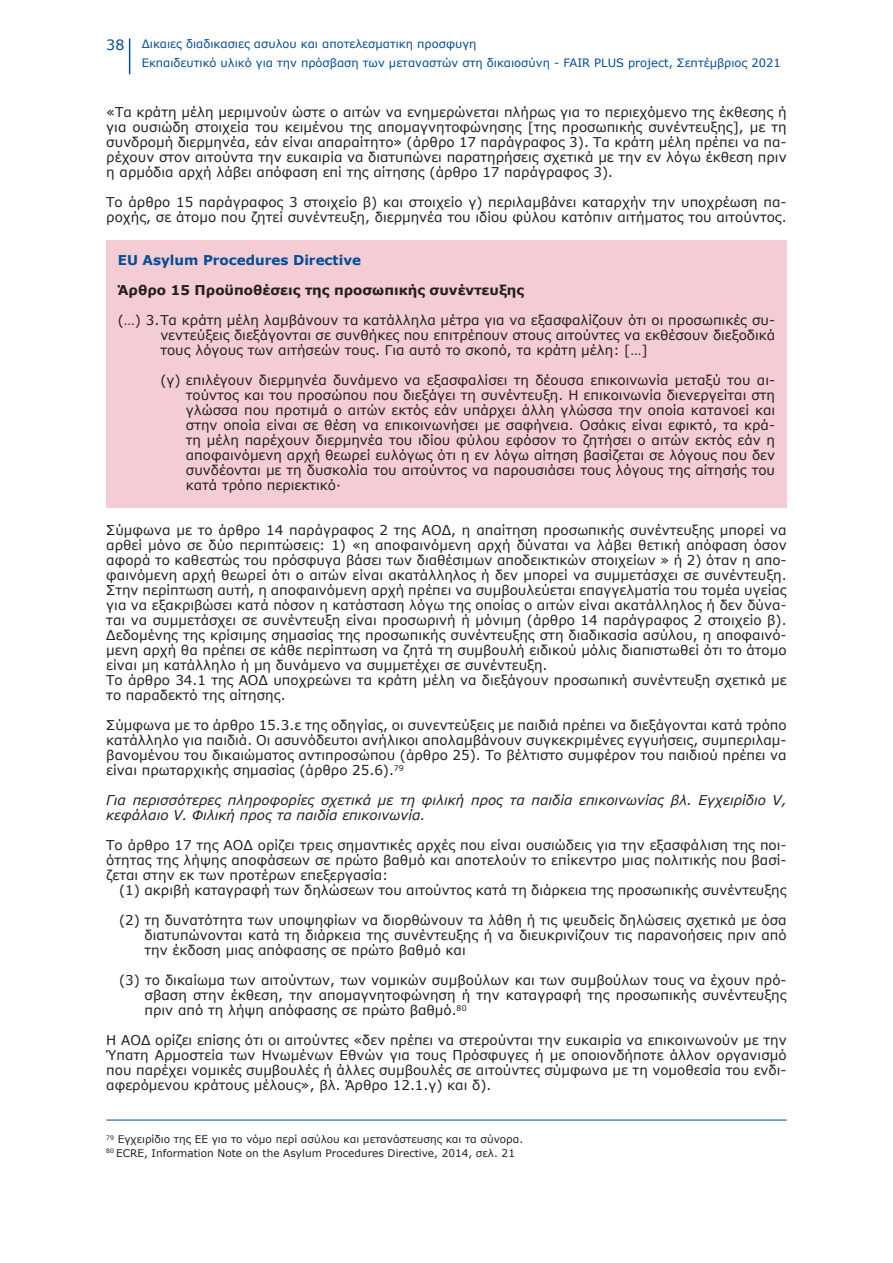
<style>
.page{position:relative;width:893px;height:1263px;background:#fff}
.page>*{position:absolute;margin:0;border:0;box-sizing:border-box;transform-origin:0 0}
.t1{font:14.25px "Verdana";color:#004c99}
.t2{font:13.5px/15px "Verdana";color:#231f20;text-align:justify}
.t3{font:italic 13.5px/15px "Verdana";color:#231f20}
.t4{font:700 13.5px "Verdana";color:#231f20}
.t5{font:700 13.5px "Verdana";color:#004c99}
.t6{font:11.55px/19.5px "Verdana";color:#004c99}
.t7{font:10.5px "Verdana";color:#231f20}
</style>
<div class="page">
<hr style="left:129px;top:39px;width:1px;height:35px;background:#004c99">
<hr style="left:106px;top:1120px;width:681px;height:1px;background:#004c99">
<div style="left:106px;top:240px;width:681px;height:268px;background:#f3ccd4"></div>
<p class="t1" style="left:106px;top:36px;width:20px">38</p>
<p class="t6" style="left:142px;top:34px;width:641px">Δικαιες διαδικασιες ασυλου και αποτελεσματικη προσφυγη<br>Εκπαιδευτικό υλικό για την πρόσβαση των μεταναστών στη δικαιοσύνη - FAIR PLUS project, Σεπτέμβριος 2021</p>
<p class="t2" style="left:106px;top:104px;width:682px">«Τα κράτη μέλη μεριμνούν ώστε ο αιτών να ενημερώνεται πλήρως για το περιεχόμενο της έκθεσης ή για ουσιώδη στοιχεία του κειμένου της απομαγνητοφώνησης [της προσωπικής συνέντευξης], με τη συνδρομή διερμηνέα, εάν είναι απαραίτητο» (άρθρο 17 παράγραφος 3). Τα κράτη μέλη πρέπει να πα&shy;ρέχουν στον αιτούντα την ευκαιρία να διατυπώνει παρατηρήσεις σχετικά με την εν λόγω έκθεση πριν η αρμόδια αρχή λάβει απόφαση επί της αίτησης (άρθρο 17 παράγραφος 3).</p>
<p class="t2" style="left:106px;top:194px;width:682px">Το άρθρο 15 παράγραφος 3 στοιχείο β) και στοιχείο γ) περιλαμβάνει καταρχήν την υποχρέωση πα&shy;ροχής, σε άτομο που ζητεί συνέντευξη, διερμηνέα του ιδίου φύλου κατόπιν αιτήματος του αιτούντος.</p>
<p class="t5" style="left:118px;top:251px;width:245px">EU Asylum Procedures Directive</p>
<p class="t4" style="left:118px;top:281px;width:408px">Άρθρο 15 Προϋποθέσεις της προσωπικής συνέντευξης</p>
<p class="t2" style="left:160px;top:312px;width:616px;text-indent:-43px">(…) 3.Τα κράτη μέλη λαμβάνουν τα κατάλληλα μέτρα για να εξασφαλίζουν ότι οι προσωπικές συ&shy;νεντεύξεις διεξάγονται σε συνθήκες που επιτρέπουν στους αιτούντες να εκθέσουν διεξοδικά τους λόγους των αιτήσεών τους. Για αυτό το σκοπό, τα κράτη μέλη: […]</p>
<p class="t2" style="left:186px;top:372px;width:591px;text-indent:-26px">(γ) επιλέγουν διερμηνέα δυνάμενο να εξασφαλίσει τη δέουσα επικοινωνία μεταξύ του αι&shy;τούντος και του προσώπου που διεξάγει τη συνέντευξη. Η επικοινωνία διενεργείται στη γλώσσα που προτιμά ο αιτών εκτός εάν υπάρχει άλλη γλώσσα την οποία κατανοεί και στην οποία είναι σε θέση να επικοινωνήσει με σαφήνεια. Οσάκις είναι εφικτό, τα κρά&shy;τη μέλη παρέχουν διερμηνέα του ιδίου φύλου εφόσον το ζητήσει ο αιτών εκτός εάν η αποφαινόμενη αρχή θεωρεί ευλόγως ότι η εν λόγω αίτηση βασίζεται σε λόγους που δεν συνδέονται με τη δυσκολία του αιτούντος να παρουσιάσει τους λόγους της αίτησής του κατά τρόπο περιεκτικό·</p>
<p class="t2" style="left:106px;top:523px;width:682px">Σύμφωνα με το άρθρο 14 παράγραφος 2 της ΑΟΔ, η απαίτηση προσωπικής συνέντευξης μπορεί να αρθεί μόνο σε δύο περιπτώσεις: 1) «η αποφαινόμενη αρχή δύναται να λάβει θετική απόφαση όσον αφορά το καθεστώς του πρόσφυγα βάσει των διαθέσιμων αποδεικτικών στοιχείων » ή 2) όταν η απο&shy;φαινόμενη αρχή θεωρεί ότι ο αιτών είναι ακατάλληλος ή δεν μπορεί να συμμετάσχει σε συνέντευξη.<br>Στην περίπτωση αυτή, η αποφαινόμενη αρχή πρέπει να συμβουλεύεται επαγγελματία του τομέα υγείας για να εξακριβώσει κατά πόσον η κατάσταση λόγω της οποίας ο αιτών είναι ακατάλληλος ή δεν δύνα&shy;ται να συμμετάσχει σε συνέντευξη είναι προσωρινή ή μόνιμη (άρθρο 14 παράγραφος 2 στοιχείο β).<br>Δεδομένης της κρίσιμης σημασίας της προσωπικής συνέντευξης στη διαδικασία ασύλου, η αποφαινό&shy;μενη αρχή θα πρέπει σε κάθε περίπτωση να ζητά τη συμβουλή ειδικού μόλις διαπιστωθεί ότι το άτομο είναι μη κατάλληλο ή μη δυνάμενο να συμμετέχει σε συνέντευξη.</p>
<p class="t2" style="left:106px;top:673px;width:682px">Το άρθρο 34.1 της ΑΟΔ υποχρεώνει τα κράτη μέλη να διεξάγουν προσωπική συνέντευξη σχετικά με το παραδεκτό της αίτησης.</p>
<p class="t2" style="left:106px;top:718px;width:682px">Σύμφωνα με το άρθρο 15.3.ε της οδηγίας, οι συνεντεύξεις με παιδιά πρέπει να διεξάγονται κατά τρόπο κατάλληλο για παιδιά. Οι ασυνόδευτοι ανήλικοι απολαμβάνουν συγκεκριμένες εγγυήσεις, συμπεριλαμ&shy;βανομένου του δικαιώματος αντιπροσώπου (άρθρο 25). Το βέλτιστο συμφέρον του παιδιού πρέπει να είναι πρωταρχικής σημασίας (άρθρο 25.6).<sup>79</sup></p>
<p class="t3" style="left:106px;top:793px;width:682px">Για περισσότερες πληροφορίες σχετικά με τη φιλική προς τα παιδία επικοινωνίας βλ. Εγχειρίδιο V, κεφάλαιο V. Φιλική προς τα παιδία επικοινωνία.</p>
<p class="t2" style="left:106px;top:838px;width:682px">Το άρθρο 17 της ΑΟΔ ορίζει τρεις σημαντικές αρχές που είναι ουσιώδεις για την εξασφάλιση της ποι&shy;ότητας της λήψης αποφάσεων σε πρώτο βαθμό και αποτελούν το επίκεντρο μιας πολιτικής που βασί&shy;ζεται στην εκ των προτέρων επεξεργασία:</p>
<p class="t2" style="left:119px;top:883px;width:669px">(1) ακριβή καταγραφή των δηλώσεων του αιτούντος κατά τη διάρκεια της προσωπικής συνέντευξης</p>
<p class="t2" style="left:145px;top:913px;width:644px;text-indent:-26px">(2) τη δυνατότητα των υποψηφίων να διορθώνουν τα λάθη ή τις ψευδείς δηλώσεις σχετικά με όσα διατυπώνονται κατά τη διάρκεια της συνέντευξης ή να διευκρινίζουν τις παρανοήσεις πριν από την έκδοση μιας απόφασης σε πρώτο βαθμό και</p>
<p class="t2" style="left:145px;top:973px;width:644px;text-indent:-26px">(3) το δικαίωμα των αιτούντων, των νομικών συμβούλων και των συμβούλων τους να έχουν πρό&shy;σβαση στην έκθεση, την απομαγνητοφώνηση ή την καταγραφή της προσωπικής συνέντευξης πριν από τη λήψη απόφασης σε πρώτο βαθμό.<sup>80</sup></p>
<p class="t2" style="left:106px;top:1033px;width:682px">Η ΑΟΔ ορίζει επίσης ότι οι αιτούντες «δεν πρέπει να στερούνται την ευκαιρία να επικοινωνούν με την Ύπατη Αρμοστεία των Ηνωμένων Εθνών για τους Πρόσφυγες ή με οποιονδήποτε άλλον οργανισμό που παρέχει νομικές συμβουλές ή άλλες συμβουλές σε αιτούντες σύμφωνα με τη νομοθεσία του ενδι&shy;αφερόμενου κράτους μέλους», βλ. Άρθρο 12.1.γ) και δ).</p>
<p class="t7" style="left:106px;top:1133px;width:418px"><sup>79</sup> Εγχειρίδιο της ΕΕ για το νόμο περί ασύλου και μετανάστευσης και τα σύνορα.</p>
<p class="t7" style="left:106px;top:1146px;width:410px"><sup>80</sup> ECRE, Information Note on the Asylum Procedures Directive, 2014, σελ. 21</p>
</div>
